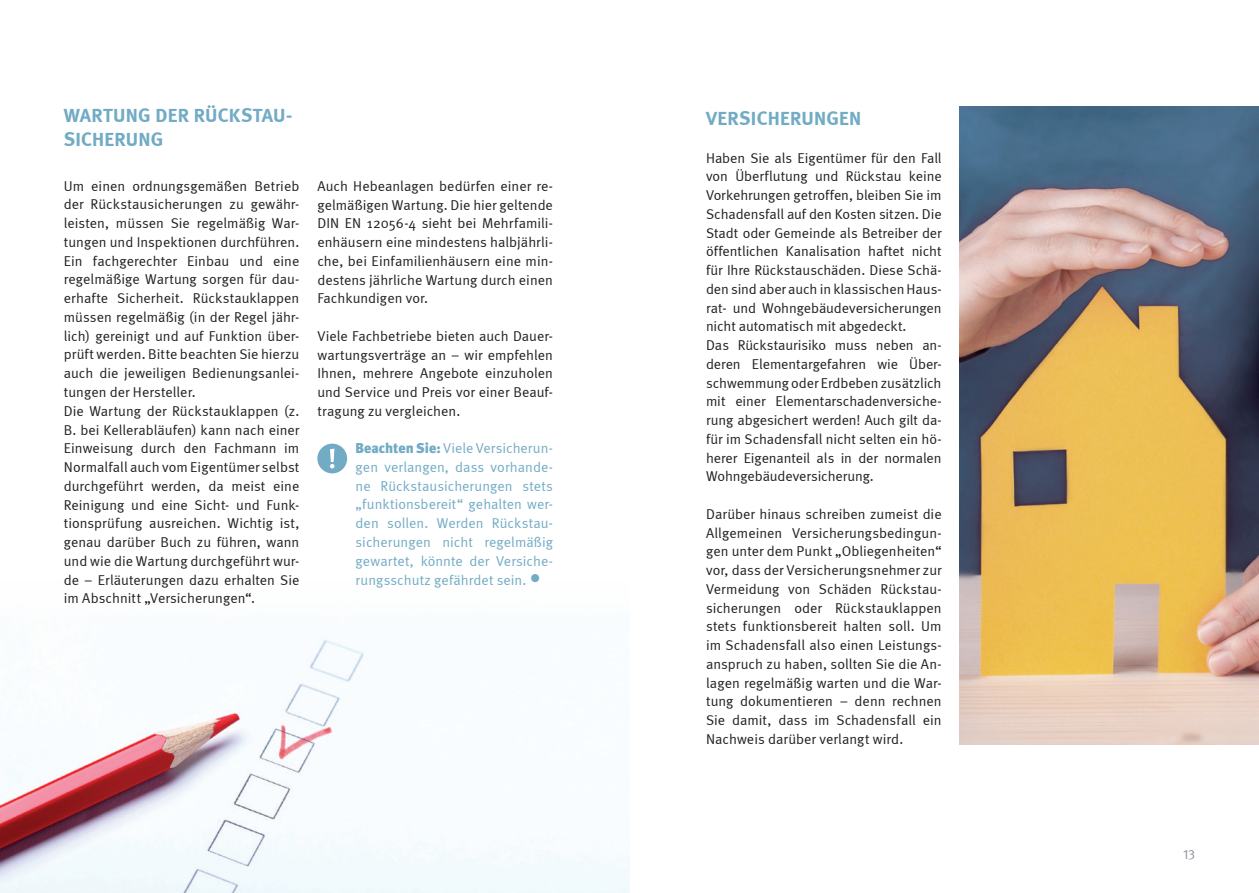
<style>
.page{position:relative;width:1259px;height:893px;background:#fff}
.page>*{position:absolute;margin:0;border:0;box-sizing:border-box;transform-origin:0 0}
.t1{font:700 19.5px/24px "Meta";letter-spacing:.01em;color:#72abc4}
.t2{font:14.25px/18.8px "Meta Normal";color:#231f20;text-align:justify}
.t3{font:14.25px/18.8px "Meta Normal";letter-spacing:.005em;color:#72abc4;text-align:justify}
.t4{font:13.5px "Meta Normal Expert";color:#8a8f9d}
.s1{font-family:"Meta Plus";font-weight:900}
.s2{font-size:22.5px}
</style>
<div class="page">
<img style="left:0;top:636px;width:629px;height:257px">
<img style="left:959px;top:106px;width:300px;height:638px">
<svg style="left:317px;top:444px;width:30px;height:29px"></svg>
<h1 class="t1" style="left:64px;top:103px;width:230px">WARTUNG DER RÜCKSTAU-<br>SICHERUNG</h1>
<p class="t2" style="left:64px;top:176px;width:237px;text-align:left">Um einen ordnungsgemäßen Betrieb der Rückstausicherungen zu gewähr&shy;leisten, müssen Sie regelmäßig War&shy;tungen und Inspektionen durchführen.<br>Ein fachgerechter Einbau und eine regelmäßige Wartung sorgen für dau&shy;erhafte Sicherheit. Rückstauklappen müssen regelmäßig (in der Regel jähr&shy;lich) gereinigt und auf Funktion über&shy;prüft werden. Bitte beachten Sie hierzu auch die jeweiligen Bedienungsanlei&shy;tungen der Hersteller.<br>Die Wartung der Rückstauklappen (z.<br>B. bei Kellerabläufen) kann nach einer Einweisung durch den Fachmann im Normalfall auch vom Eigentümer selbst durchgeführt werden, da meist eine Reinigung und eine Sicht- und Funk&shy;tionsprüfung ausreichen. Wichtig ist, genau darüber Buch zu führen, wann und wie die Wartung durchgeführt wur&shy;de – Erläuterungen dazu erhalten Sie im Abschnitt „Versicherungen“.</p>
<p class="t2" style="left:317px;top:176px;width:237px">Auch Hebeanlagen bedürfen einer re&shy;gelmäßigen Wartung. Die hier geltende DIN EN 12056-4 sieht bei Mehrfamili&shy;enhäusern eine mindestens halbjährli&shy;che, bei Einfamilienhäusern eine min&shy;destens jährliche Wartung durch einen Fachkundigen vor.</p>
<p class="t2" style="left:317px;top:326px;width:237px">Viele Fachbetriebe bieten auch Dauer&shy;wartungsverträge an – wir empfehlen Ihnen, mehrere Angebote einzuholen und Service und Preis vor einer Beauf&shy;tragung zu vergleichen.</p>
<p class="t3" style="left:355px;top:439px;width:199px"><span class="s1">Beachten Sie:</span> Viele Versicherun&shy;gen verlangen, dass vorhande&shy;ne Rückstausicherungen stets „funktionsbereit“ gehalten wer&shy;den sollen. Werden Rückstau&shy;sicherungen nicht regelmäßig gewartet, könnte der Versiche&shy;rungsschutz gefährdet sein. <span class="s2">•</span></p>
<h1 class="t1" style="left:706px;top:106px;width:157px">VERSICHERUNGEN</h1>
<p class="t2" style="left:706px;top:148px;width:237px;text-align:left">Haben Sie als Eigentümer für den Fall von Überflutung und Rückstau keine Vorkehrungen getroffen, bleiben Sie im Schadensfall auf den Kosten sitzen. Die Stadt oder Gemeinde als Betreiber der öffentlichen Kanalisation haftet nicht für Ihre Rückstauschäden. Diese Schä&shy;den sind aber auch in klassischen Haus&shy;rat- und Wohngebäudeversicherungen nicht automatisch mit abgedeckt.<br>Das Rückstaurisiko muss neben an&shy;deren Elementargefahren wie Über&shy;schwemmung oder Erdbeben zusätzlich mit einer Elementarschadenversiche&shy;rung abgesichert werden! Auch gilt da&shy;für im Schadensfall nicht selten ein hö&shy;herer Eigenanteil als in der normalen Wohngebäudeversicherung.</p>
<p class="t2" style="left:706px;top:504px;width:237px">Darüber hinaus schreiben zumeist die Allgemeinen Versicherungsbedingun&shy;gen unter dem Punkt „Obliegenheiten“ vor, dass der Versicherungsnehmer zur Vermeidung von Schäden Rückstau&shy;sicherungen oder Rückstauklappen stets funktionsbereit halten soll. Um im Schadensfall also einen Leistungs&shy;anspruch zu haben, sollten Sie die An&shy;lagen regelmäßig warten und die War&shy;tung dokumentieren – denn rechnen Sie damit, dass im Schadensfall ein Nachweis darüber verlangt wird.</p>
<p class="t4" style="left:1183px;top:847px;width:14px">13</p>
</div>
